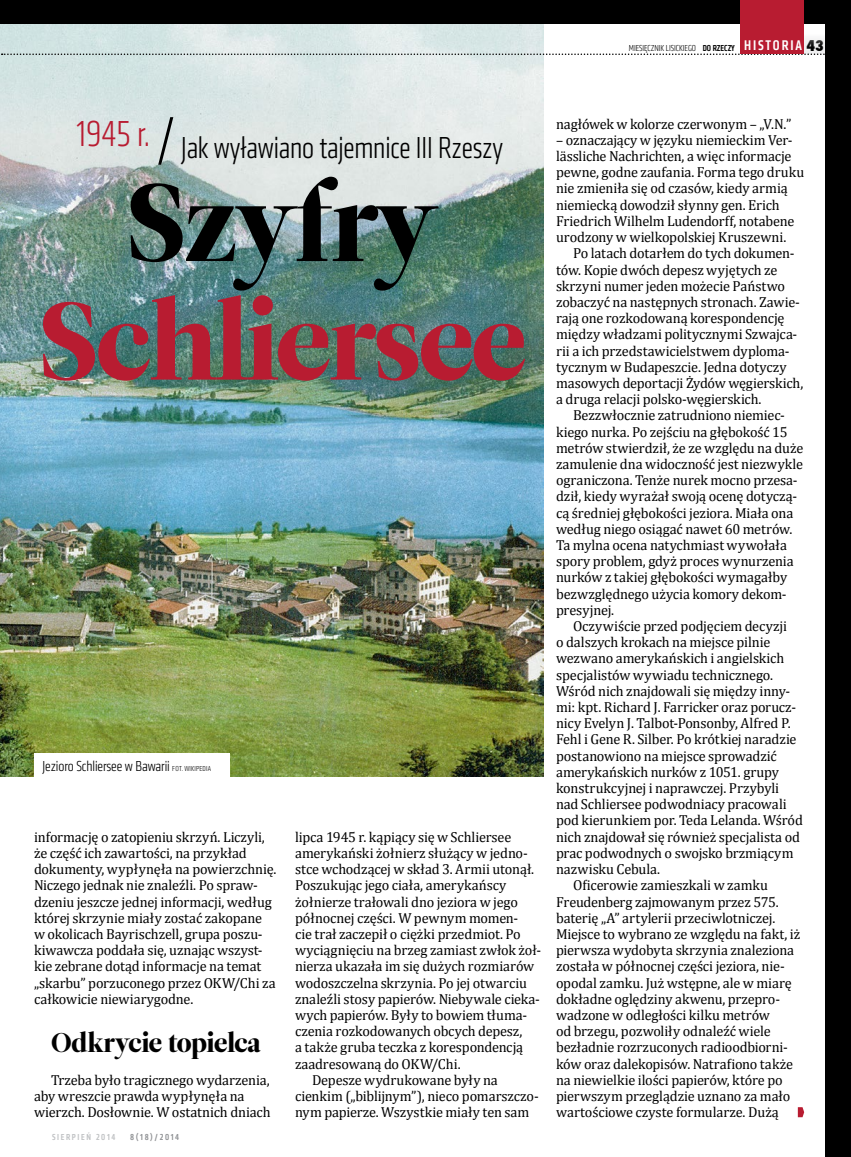
<style>
.page{position:relative;width:851px;height:1157px;background:#fff}
.page>*{position:absolute;margin:0;border:0;box-sizing:border-box;transform-origin:0 0}
.t1{font:109.5px "Leitura Display";letter-spacing:-.02em;color:#b81c31}
.t2{font:109.5px "Leitura Display";letter-spacing:-.02em;color:#000}
.t3{font:300 condensed 31.5px "Klavika";letter-spacing:-.005em;color:#000;scale:.95 1}
.t4{font:27px "Leitura Display";letter-spacing:-.015em;color:#000}
.t5{font:300 condensed 15px "Klavika";letter-spacing:-.005em;color:#000}
.t6{font:14.55px/16.2px "Cambria";letter-spacing:-.01em;color:#000}
.t7{font:300 condensed 9px "Klavika";letter-spacing:-.005em;color:#000}
.t8{font:500 condensed 9px "Klavika";letter-spacing:.18em;color:#c0c2c4}
.t9{font:500 condensed 9px "Klavika";letter-spacing:.18em;color:#8f9194}
.s1{font-weight:500}
.s2{font-weight:500;font-size:14.55px;color:#fff}
.s3{font-family:"Futura";font-weight:800;font-size:14.55px}
.s4{font-size:60px}
.s5{font-size:7.5px}
</style>
<div class="page">
<img style="left:0;top:23px;width:543px;height:754px">
<svg style="left:797px;top:1107px;width:7px;height:10px"></svg>
<div style="left:34px;top:753px;width:196px;height:24px;background:#fff"></div>
<div style="left:804px;top:34px;width:46px;height:20px;background:#efeff0"></div>
<svg style="left:2px;top:53px;width:849px;height:2px;background:#a6a7a7"></svg>
<div style="left:0;top:0;width:850px;height:23px;background:#000"></div>
<div style="left:825px;top:0;width:25px;height:1157px;background:#000"></div>
<div style="left:740px;top:0;width:64px;height:53px;background:#b81c31"></div>
<p class="t7" style="left:628px;top:43px;width:196px">MIESIĘCZNIK LISICKIEGO <span class="s1">DO RZECZY</span> <span class="s2">HISTORIA</span> <span class="s3">43</span></p>
<h2 class="t3" style="left:76px;top:130px;width:450px"><sup>1945</sup> <sup>r.</sup><span class="s4">/</span> Jak wyławiano tajemnice III Rzeszy</h2>
<h1 class="t2" style="left:127px;top:149px;width:312px">Szyfry</h1>
<h1 class="t1" style="left:40px;top:267px;width:488px">Schliersee</h1>
<p class="t5" style="left:43px;top:757px;width:170px">Jezioro Schliersee w Bawarii <span class="s5">FOT. WIKIPEDIA</span></p>
<p class="t6" style="left:34px;top:828px;width:244px">informację o zatopieniu skrzyń. Liczyli, że część ich zawartości, na przykład dokumenty, wypłynęła na powierzchnię.<br>Niczego jednak nie znaleźli. Po spraw&shy;dzeniu jeszcze jednej informacji, według której skrzynie miały zostać zakopane w okolicach Bayrischzell, grupa poszu&shy;kiwawcza poddała się, uznając wszyst&shy;kie zebrane dotąd informacje na temat „skarbu” porzuconego przez OKW/Chi za całkowicie niewiarygodne.</p>
<h3 class="t4" style="left:51px;top:1024px;width:211px">Odkrycie topielca</h3>
<p class="t6" style="left:34px;top:1071px;width:238px;text-indent:17px">Trzeba było tragicznego wydarzenia, aby wreszcie prawda wypłynęła na wierzch. Dosłownie. W ostatnich dniach</p>
<p class="t8" style="left:52px;top:1131px;width:65px">SIERPIEŃ 2014</p>
<p class="t9" style="left:130px;top:1131px;width:50px">8(18)/2014</p>
<p class="t6" style="left:295px;top:828px;width:218px">lipca 1945 r. kąpiący się w Schliersee</p>
<p class="t6" style="left:295px;top:844px;width:234px">amerykański żołnierz służący w jedno-</p>
<p class="t6" style="left:295px;top:861px;width:241px">stce wchodzącej w skład 3. Armii utonął.</p>
<p class="t6" style="left:295px;top:877px;width:213px">Poszukując jego ciała, amerykańscy</p>
<p class="t6" style="left:295px;top:893px;width:224px">żołnierze trałowali dno jeziora w jego</p>
<p class="t6" style="left:295px;top:909px;width:225px">północnej części. W pewnym momen-</p>
<p class="t6" style="left:295px;top:925px;width:227px">cie trał zaczepił o ciężki przedmiot. Po</p>
<p class="t6" style="left:295px;top:942px;width:248px">wyciągnięciu na brzeg zamiast zwłok żoł-</p>
<p class="t6" style="left:295px;top:958px;width:241px">nierza ukazała im się dużych rozmiarów</p>
<p class="t6" style="left:295px;top:974px;width:233px">wodoszczelna skrzynia. Po jej otwarciu</p>
<p class="t6" style="left:295px;top:990px;width:246px">znaleźli stosy papierów. Niebywale cieka-</p>
<p class="t6" style="left:295px;top:1006px;width:234px">wych papierów. Były to bowiem tłuma-</p>
<p class="t6" style="left:295px;top:1023px;width:229px">czenia rozkodowanych obcych depesz,</p>
<p class="t6" style="left:295px;top:1039px;width:229px">a także gruba teczka z korespondencją</p>
<p class="t6" style="left:295px;top:1055px;width:167px">zaadresowaną do OKW/Chi.</p>
<p class="t6" style="left:312px;top:1071px;width:187px">Depesze wydrukowane były na</p>
<p class="t6" style="left:295px;top:1087px;width:245px">cienkim („biblijnym”), nieco pomarszczo-</p>
<p class="t6" style="left:295px;top:1104px;width:236px">nym papierze. Wszystkie miały ten sam</p>
<p class="t6" style="left:556px;top:115px;width:237px">nagłówek w kolorze czerwonym – „V.N.”</p>
<p class="t6" style="left:556px;top:132px;width:250px">– oznaczający w języku niemieckim Ver&shy;lässliche Nachrichten, a więc informacje pewne, godne zaufania. Forma tego druku nie zmieniła się od czasów, kiedy armią niemiecką dowodził słynny gen. Erich Friedrich Wilhelm Ludendorff, notabene urodzony w wielkopolskiej Kruszewni.</p>
<p class="t6" style="left:556px;top:245px;width:249px;text-indent:17px">Po latach dotarłem do tych dokumen&shy;tów. Kopie dwóch depesz wyjętych ze skrzyni numer jeden możecie Państwo zobaczyć na następnych stronach. Zawie&shy;rają one rozkodowaną korespondencję między władzami politycznymi Szwajca&shy;rii a ich przedstawicielstwem dyploma&shy;tycznym w Budapeszcie. Jedna dotyczy masowych deportacji Żydów węgierskich, a druga relacji polsko-węgierskich.</p>
<p class="t6" style="left:556px;top:407px;width:249px;text-indent:17px">Bezzwłocznie zatrudniono niemiec&shy;kiego nurka. Po zejściu na głębokość 15 metrów stwierdził, że ze względu na duże zamulenie dna widoczność jest niezwykle ograniczona. Tenże nurek mocno przesa&shy;dził, kiedy wyrażał swoją ocenę dotyczą&shy;cą średniej głębokości jeziora. Miała ona według niego osiągać nawet 60 metrów.<br>Ta mylna ocena natychmiast wywołała spory problem, gdyż proces wynurzenia nurków z takiej głębokości wymagałby bezwzględnego użycia komory dekom&shy;presyjnej.</p>
<p class="t6" style="left:573px;top:618px;width:215px">Oczywiście przed podjęciem decyzji</p>
<p class="t6" style="left:556px;top:634px;width:216px">o dalszych krokach na miejsce pilnie</p>
<p class="t6" style="left:556px;top:650px;width:230px">wezwano amerykańskich i angielskich</p>
<p class="t6" style="left:556px;top:666px;width:218px">specjalistów wywiadu technicznego.</p>
<p class="t6" style="left:556px;top:682px;width:236px">Wśród nich znajdowali się między inny-</p>
<p class="t6" style="left:556px;top:699px;width:241px">mi: kpt. Richard J. Farricker oraz porucz-</p>
<p class="t6" style="left:556px;top:715px;width:236px">nicy Evelyn J. Talbot-Ponsonby, Alfred P.</p>
<p class="t6" style="left:556px;top:731px;width:242px">Fehl i Gene R. Silber. Po krótkiej naradzie</p>
<p class="t6" style="left:556px;top:747px;width:222px">postanowiono na miejsce sprowadzić</p>
<p class="t6" style="left:556px;top:763px;width:224px">amerykańskich nurków z 1051. grupy</p>
<p class="t6" style="left:556px;top:780px;width:224px">konstrukcyjnej i naprawczej. Przybyli</p>
<p class="t6" style="left:556px;top:796px;width:232px">nad Schliersee podwodniacy pracowali</p>
<p class="t6" style="left:556px;top:812px;width:248px">pod kierunkiem por. Teda Lelanda. Wśród</p>
<p class="t6" style="left:556px;top:828px;width:245px">nich znajdował się również specjalista od</p>
<p class="t6" style="left:556px;top:844px;width:239px">prac podwodnych o swojsko brzmiącym</p>
<p class="t6" style="left:556px;top:861px;width:106px">nazwisku Cebula.</p>
<p class="t6" style="left:573px;top:877px;width:196px">Oficerowie zamieszkali w zamku</p>
<p class="t6" style="left:556px;top:893px;width:224px">Freudenberg zajmowanym przez 575.</p>
<p class="t6" style="left:556px;top:909px;width:221px">baterię „A” artylerii przeciwlotniczej.</p>
<p class="t6" style="left:556px;top:925px;width:246px">Miejsce to wybrano ze względu na fakt, iż</p>
<p class="t6" style="left:556px;top:942px;width:240px">pierwsza wydobyta skrzynia znaleziona</p>
<p class="t6" style="left:556px;top:958px;width:230px">została w północnej części jeziora, nie-</p>
<p class="t6" style="left:556px;top:974px;width:237px">opodal zamku. Już wstępne, ale w miarę</p>
<p class="t6" style="left:556px;top:990px;width:225px">dokładne oględziny akwenu, przepro-</p>
<p class="t6" style="left:556px;top:1006px;width:215px">wadzone w odległości kilku metrów</p>
<p class="t6" style="left:556px;top:1023px;width:216px">od brzegu, pozwoliły odnaleźć wiele</p>
<p class="t6" style="left:556px;top:1039px;width:233px">bezładnie rozrzuconych radioodbiorni-</p>
<p class="t6" style="left:556px;top:1055px;width:238px">ków oraz dalekopisów. Natrafiono także</p>
<p class="t6" style="left:556px;top:1071px;width:228px">na niewielkie ilości papierów, które po</p>
<p class="t6" style="left:556px;top:1087px;width:236px">pierwszym przeglądzie uznano za mało</p>
<p class="t6" style="left:556px;top:1104px;width:224px">wartościowe czyste formularze. Dużą</p>
</div>
